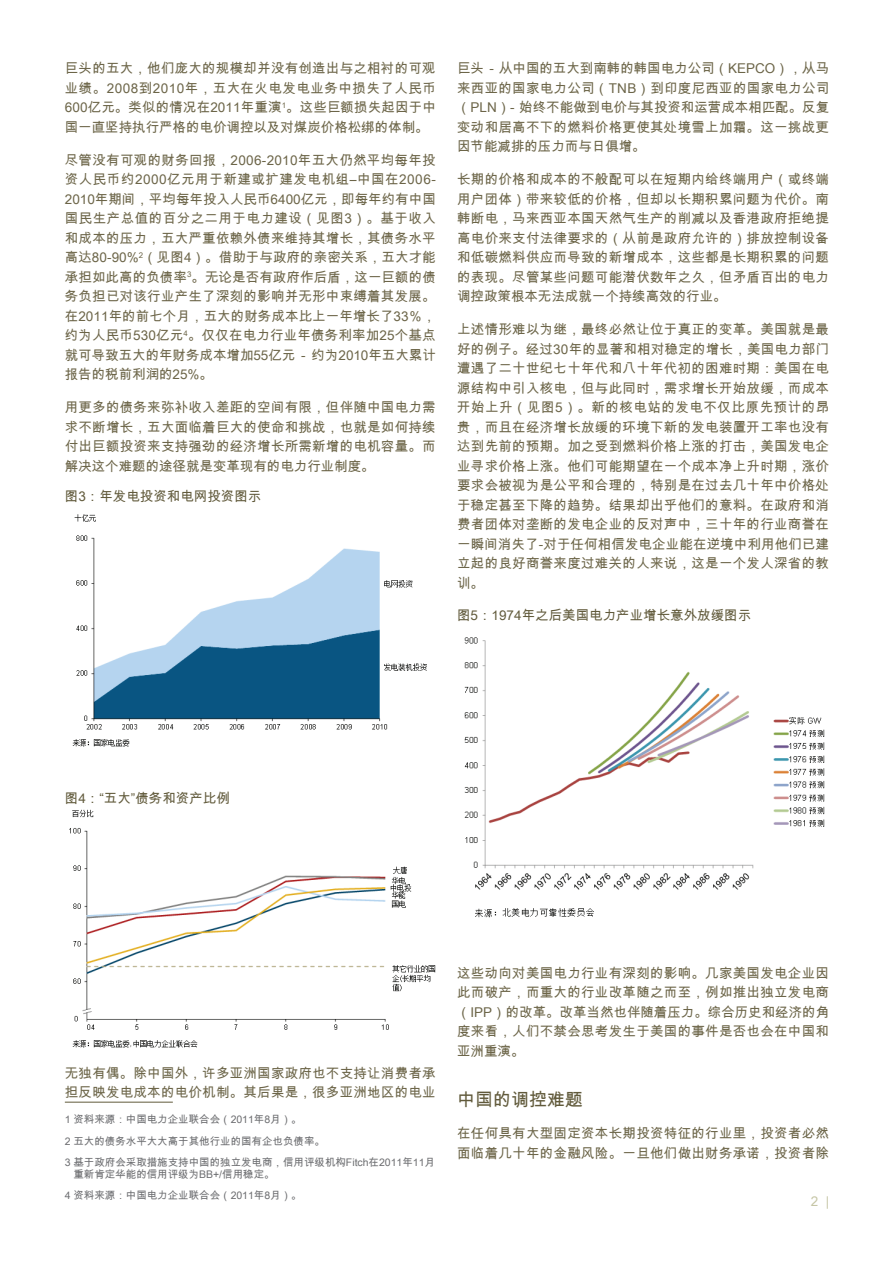
<style>
.page{position:relative;width:893px;height:1263px;background:#fff}
.page>*{position:absolute;margin:0;border:0;box-sizing:border-box;transform-origin:0 0}
.t1{font:18px "Arial Unicode MS";color:#615a3b}
.t2{font:13.5px/19.5px "Arial Unicode MS";letter-spacing:.02em;color:#6c6548;text-align:justify}
.t3{font:13.5px "Arial Unicode MS";color:#615a3b}
.t4{font:13.5px "Arial Unicode MS";color:#c6c6a6}
.t5{font:10.5px/21.3px "Arial Unicode MS";color:#6c6d70}
</style>
<div class="page">
<img style="left:72px;top:514px;width:355px;height:233px">
<img style="left:69px;top:809px;width:367px;height:239px">
<hr style="left:65px;top:1102px;width:108px;height:1px;background:#615a3b">
<img style="left:464px;top:637px;width:361px;height:281px">
<p class="t2" style="left:65px;top:59px;width:373px">巨头的五大，他们庞大的规模却并没有创造出与之相衬的可观业绩。2008到2010年，五大在火电发电业务中损失了人民币600亿元。类似的情况在2011年重演<sup>1</sup>。这些巨额损失起因于中国一直坚持执行严格的电价调控以及对煤炭价格松绑的体制。</p>
<p class="t2" style="left:65px;top:150px;width:373px">尽管没有可观的财务回报，2006-2010年五大仍然平均每年投资人民币约2000亿元用于新建或扩建发电机组–中国在2006- 2010年期间，平均每年投入人民币6400亿元，即每年约有中国国民生产总值的百分之二用于电力建设（见图3）。基于收入和成本的压力，五大严重依赖外债来维持其增长，其债务水平高达80-90%<sup>2</sup>（见图4）。借助于与政府的亲密关系，五大才能承担如此高的负债率<sup>3</sup>。无论是否有政府作后盾，这一巨额的债务负担已对该行业产生了深刻的影响并无形中束缚着其发展。在2011年的前七个月，五大的财务成本比上一年增长了33％，约为人民币530亿元<sup>4</sup>。仅仅在电力行业年债务利率加25个基点就可导致五大的年财务成本增加55亿元 - 约为2010年五大累计报告的税前利润的25%。</p>
<p class="t2" style="left:65px;top:398px;width:372px">用更多的债务来弥补收入差距的空间有限，但伴随中国电力需求不断增长，五大面临着巨大的使命和挑战，也就是如何持续付出巨额投资来支持强劲的经济增长所需新增的电机容量。而解决这个难题的途径就是变革现有的电力行业制度。</p>
<p class="t3" style="left:65px;top:487px;width:198px">图3：年发电投资和电网投资图示</p>
<p class="t2" style="left:457px;top:59px;width:374px">巨头 - 从中国的五大到南韩的韩国电力公司（KEPCO），从马来西亚的国家电力公司（TNB）到印度尼西亚的国家电力公司（PLN）- 始终不能做到电价与其投资和运营成本相匹配。反复变动和居高不下的燃料价格更使其处境雪上加霜。这一挑战更因节能减排的压力而与日俱增。</p>
<p class="t2" style="left:457px;top:170px;width:373px">长期的价格和成本的不般配可以在短期内给终端用户（或终端用户团体）带来较低的价格，但却以长期积累问题为代价。南韩断电，马来西亚本国天然气生产的削减以及香港政府拒绝提高电价来支付法律要求的（从前是政府允许的）排放控制设备和低碳燃料供应而导致的新增成本，这些都是长期积累的问题的表现。尽管某些问题可能潜伏数年之久，但矛盾百出的电力调控政策根本无法成就一个持续高效的行业。</p>
<p class="t2" style="left:457px;top:320px;width:374px">上述情形难以为继，最终必然让位于真正的变革。美国就是最好的例子。经过30年的显著和相对稳定的增长，美国电力部门遭遇了二十世纪七十年代和八十年代初的困难时期：美国在电源结构中引入核电，但与此同时，需求增长开始放缓，而成本开始上升（见图5）。新的核电站的发电不仅比原先预计的昂贵，而且在经济增长放缓的环境下新的发电装置开工率也没有达到先前的预期。加之受到燃料价格上涨的打击，美国发电企业寻求价格上涨。他们可能期望在一个成本净上升时期，涨价要求会被视为是公平和合理的，特别是在过去几十年中价格处于稳定甚至下降的趋势。结果却出乎他们的意料。在政府和消费者团体对垄断的发电企业的反对声中，三十年的行业商誉在一瞬间消失了-对于任何相信发电企业能在逆境中利用他们已建立起的良好商誉来度过难关的人来说，这是一个发人深省的教训。</p>
<p class="t3" style="left:457px;top:605px;width:296px">图5：1974年之后美国电力产业增长意外放缓图示</p>
<p class="t3" style="left:65px;top:788px;width:166px">图4：“五大”债务和资产比例</p>
<p class="t2" style="left:65px;top:1063px;width:372px">无独有偶。除中国外，许多亚洲国家政府也不支持让消费者承担反映发电成本的电价机制。其后果是，很多亚洲地区的电业</p>
<p class="t5" style="left:65px;top:1109px;width:372px">1 资料来源：中国电力企业联合会（2011年8月）。<br>2 五大的债务水平大大高于其他行业的国有企也负债率。<br>3 基于政府会采取措施支持中国的独立发电商，信用评级机构Fitch在2011年11月</p>
<p class="t5" style="left:65px;top:1163px;width:238px;text-indent:9px">重新肯定华能的信用评级为BB+/信用稳定。<br>4 资料来源：中国电力企业联合会（2011年8月）。</p>
<p class="t2" style="left:457px;top:963px;width:374px">这些动向对美国电力行业有深刻的影响。几家美国发电企业因此而破产，而重大的行业改革随之而至，例如推出独立发电商（IPP）的改革。改革当然也伴随着压力。综合历史和经济的角度来看，人们不禁会思考发生于美国的事件是否也会在中国和亚洲重演。</p>
<h1 class="t1" style="left:457px;top:1086px;width:127px">中国的调控难题</h1>
<p class="t2" style="left:457px;top:1123px;width:373px">在任何具有大型固定资本长期投资特征的行业里，投资者必然面临着几十年的金融风险。一旦他们做出财务承诺，投资者除</p>
<p class="t4" style="left:811px;top:1191px;width:20px">2 |</p>
</div>
